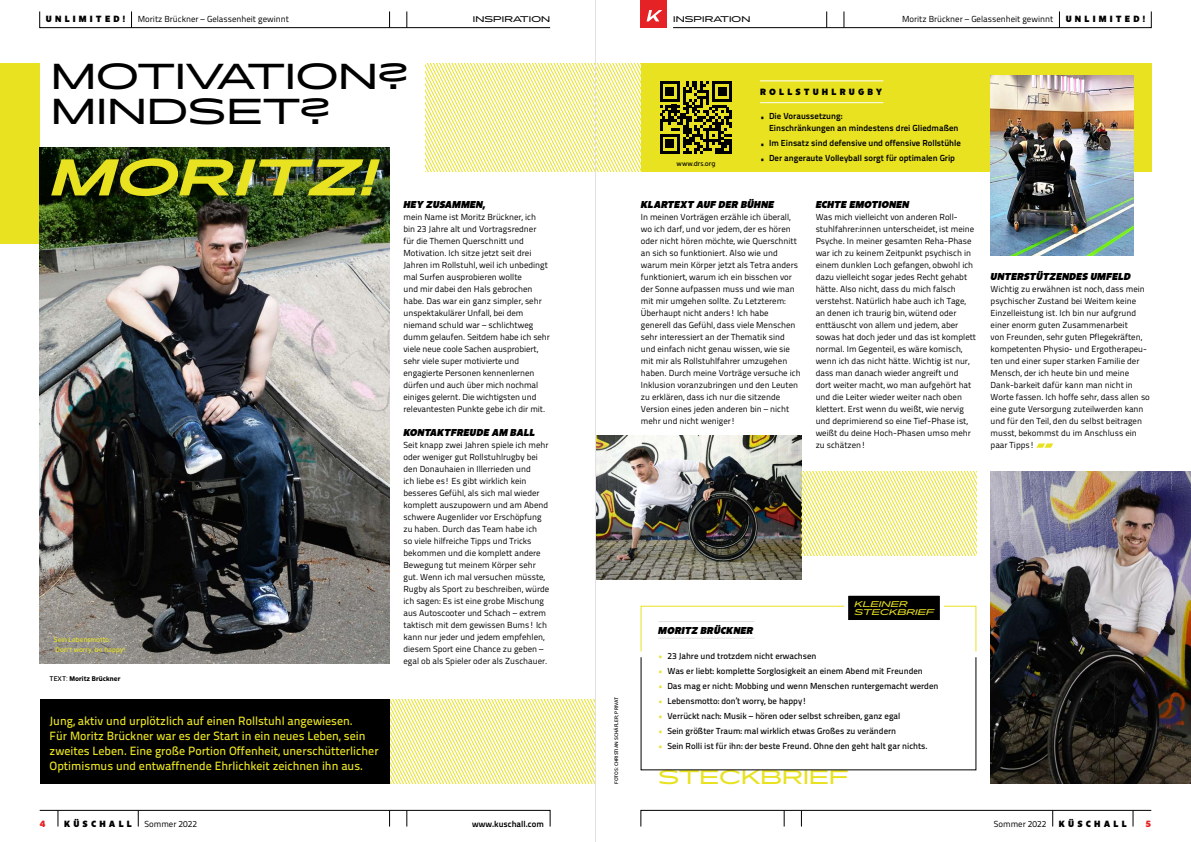
<style>
.page{position:relative;width:1191px;height:842px;background:#fff}
.page>*{position:absolute;margin:0;border:0;box-sizing:border-box;transform-origin:0 0}
.t1{font:italic 700 50px "Pano";letter-spacing:.01em;color:#e8e221}
.t2{font:34.9px/34.6px "Pano";letter-spacing:.005em;color:#000}
.t3{font:19.1px "Pano";letter-spacing:.01em;color:#e8e221}
.t4{font:500 12px/15px "Titillium Text 22 L";color:#e8e221}
.t5{font:italic 800 10px "Distanza";color:#000}
.t6{font:800 9px "Distanza";letter-spacing:.35em;color:#000}
.t7{font:800 9px "Distanza";color:#e52326}
.t8{font:8.8px/12px "Titillium Text 22 L";color:#000}
.t9{font:500 8.8px "Titillium Text 22 L";color:#000}
.t10{font:700 8.8px/12px "Titillium Text 22 L";color:#000}
.t11{font:8px "Pano";letter-spacing:.01em;color:#000}
.t12{font:italic 8px/8.5px "Pano";letter-spacing:.01em;color:#e8e221}
.t13{font:500 6.8px/9.5px "Distanza";color:#e8e221}
.t14{font:600 6.8px "Distanza";color:#000}
.t15{font:500 6.8px "Distanza";color:#000}
.t16{font:500 5px "Distanza";color:#000}
.s1{font-weight:500}
.s2{font-weight:700;color:#e8e221}
</style>
<div class="page">
<svg style="left:425px;top:64px;width:216px;height:108px"></svg>
<svg style="left:389px;top:700px;width:206px;height:84px"></svg>
<div style="left:641px;top:64px;width:510px;height:108px;background:#e8e221"></div>
<svg style="left:640px;top:810px;width:511px;height:17px"></svg>
<svg style="left:39px;top:11px;width:511px;height:17px"></svg>
<svg style="left:39px;top:810px;width:511px;height:17px"></svg>
<div style="left:641px;top:0;width:26px;height:28px;background:#e52326"></div>
<svg style="left:646px;top:10px;width:16px;height:11px"></svg>
<svg style="left:673px;top:11px;width:478px;height:17px"></svg>
<svg style="left:1036px;top:443px;width:17px;height:5px"></svg>
<div style="left:0;top:64px;width:40px;height:180px;background:#e8e221"></div>
<div style="left:40px;top:700px;width:349px;height:84px;background:#000"></div>
<svg style="left:640px;top:595px;width:336px;height:176px"></svg>
<hr style="left:658px;top:621px;width:96px;height:1px;background:#e3e0e0">
<hr style="left:658px;top:638px;width:96px;height:1px;background:#e3e0e0">
<img style="left:40px;top:148px;width:349px;height:516px">
<svg style="left:660px;top:81px;width:72px;height:73px"></svg>
<hr style="left:760px;top:81px;width:123px;height:1px;background:#fff">
<hr style="left:760px;top:102px;width:123px;height:1px;background:#fff">
<img style="left:990px;top:76px;width:143px;height:180px">
<img style="left:596px;top:436px;width:205px;height:144px">
<svg style="left:801px;top:472px;width:175px;height:84px"></svg>
<img style="left:990px;top:472px;width:201px;height:312px">
<hr style="left:595px;top:0;width:1px;height:842px;background:#e3e0e0">
<p class="t6" style="left:46px;top:13px;width:81px">UNLIMITED!</p>
<p class="t8" style="left:138px;top:12px;width:153px">Moritz Brückner – Gelassenheit gewinnt</p>
<p class="t11" style="left:473px;top:14px;width:79px">INSPIRATION</p>
<p class="t11" style="left:673px;top:14px;width:79px">INSPIRATION</p>
<p class="t8" style="left:902px;top:12px;width:153px">Moritz Brückner – Gelassenheit gewinnt</p>
<p class="t6" style="left:1065px;top:13px;width:81px">UNLIMITED!</p>
<h2 class="t2" style="left:51px;top:59px;width:358px">MOTIVATION?<br>MINDSET?</h2>
<h1 class="t1" style="left:51px;top:144px;width:326px">MORITZ!</h1>
<p class="t13" style="left:54px;top:635px;width:73px">Sein Lebensmotto:<br>Don‘t worry, be happy!</p>
<p class="t14" style="left:50px;top:674px;width:72px"><span class="s1">TEXT:</span> Moritz Brückner</p>
<p class="t4" style="left:50px;top:712px;width:330px">Jung, aktiv und urplötzlich auf einen Rollstuhl angewiesen.<br>Für Moritz Brückner war es der Start in ein neues Leben, sein zweites Leben. Eine große Portion Offenheit, unerschütterlicher Optimismus und entwaffnende Ehrlichkeit zeichnen ihn aus.</p>
<p class="t5" style="left:403px;top:198px;width:84px">HEY ZUSAMMEN,</p>
<p class="t8" style="left:403px;top:210px;width:148px">mein Name ist Moritz Brückner, ich bin 23 Jahre alt und Vortragsredner<br>für die Themen Querschnitt und Motivation. Ich sitze jetzt seit drei Jahren im Rollstuhl, weil ich unbedingt mal Surfen ausprobieren wollte<br>und mir dabei den Hals gebrochen habe. Das war ein ganz simpler, sehr unspektakulärer Unfall, bei dem niemand schuld war – schlichtweg dumm gelaufen. Seitdem habe ich sehr viele neue coole Sachen ausprobiert, sehr viele super motivierte und engagierte Personen kennenlernen dürfen und auch über mich nochmal einiges gelernt. Die wichtigsten und relevantesten Punkte gebe ich dir mit.</p>
<p class="t5" style="left:403px;top:426px;width:133px">KONTAKTFREUDE AM BALL</p>
<p class="t8" style="left:403px;top:438px;width:147px">Seit knapp zwei Jahren spiele ich mehr oder weniger gut Rollstuhlrugby bei den Donauhaien in Illerrieden und<br>ich liebe es! Es gibt wirklich kein besseres Gefühl, als sich mal wieder komplett auszupowern und am Abend schwere Augenlider vor Erschöpfung zu haben. Durch das Team habe ich<br>so viele hilfreiche Tipps und Tricks bekommen und die komplett andere Bewegung tut meinem Körper sehr gut. Wenn ich mal versuchen müsste, Rugby als Sport zu beschreiben, würde ich sagen: Es ist eine grobe Mischung aus Autoscooter und Schach – extrem taktisch mit dem gewissen Bums! Ich kann nur jeder und jedem empfehlen, diesem Sport eine Chance zu geben – egal ob als Spieler oder als Zuschauer.</p>
<p class="t15" style="left:676px;top:160px;width:40px">www.drs.org</p>
<p class="t6" style="left:760px;top:87px;width:124px">ROLLSTUHLRUGBY</p>
<p class="t10" style="left:769px;top:109px;width:191px;text-indent:-9px">• Die Voraussetzung:<br>Einschränkungen an mindestens drei Gliedmaßen</p>
<p class="t10" style="left:760px;top:136px;width:202px">• Im Einsatz sind defensive und offensive Rollstühle</p>
<p class="t10" style="left:760px;top:151px;width:197px">• Der angeraute Volleyball sorgt für optimalen Grip</p>
<p class="t5" style="left:641px;top:198px;width:135px">KLARTEXT AUF DER BÜHNE</p>
<p class="t8" style="left:641px;top:210px;width:161px">In meinen Vorträgen erzähle ich überall, wo ich darf, und vor jedem, der es hören oder nicht hören möchte, wie Querschnitt an sich so funktioniert. Also wie und warum mein Körper jetzt als Tetra anders funktioniert, warum ich ein bisschen vor der Sonne aufpassen muss und wie man mit mir umgehen sollte. Zu Letzterem:<br>Überhaupt nicht anders! Ich habe generell das Gefühl, dass viele Menschen sehr interessiert an der Thematik sind und einfach nicht genau wissen, wie sie mit mir als Rollstuhlfahrer umzugehen haben. Durch meine Vorträge versuche ich Inklusion voranzubringen und den Leuten zu erklären, dass ich nur die sitzende Version eines jeden anderen bin – nicht mehr und nicht weniger!</p>
<p class="t5" style="left:815px;top:198px;width:95px">ECHTE EMOTIONEN</p>
<p class="t8" style="left:815px;top:210px;width:162px">Was mich vielleicht von anderen Roll&shy;stuhlfahrer:innen unterscheidet, ist meine Psyche. In meiner gesamten Reha-Phase war ich zu keinem Zeitpunkt psychisch in einem dunklen Loch gefangen, obwohl ich dazu vielleicht sogar jedes Recht gehabt hätte. Also nicht, dass du mich falsch verstehst. Natürlich habe auch ich Tage, an denen ich traurig bin, wütend oder enttäuscht von allem und jedem, aber sowas hat doch jeder und das ist komplett normal. Im Gegenteil, es wäre komisch, wenn ich das nicht hätte. Wichtig ist nur, dass man danach wieder angreift und dort weiter macht, wo man aufgehört hat und die Leiter wieder weiter nach oben klettert. Erst wenn du weißt, wie nervig und deprimierend so eine Tief-Phase ist, weißt du deine Hoch-Phasen umso mehr zu schätzen!</p>
<p class="t5" style="left:990px;top:270px;width:142px">UNTERSTÜTZENDES UMFELD</p>
<p class="t8" style="left:990px;top:282px;width:161px">Wichtig zu erwähnen ist noch, dass mein psychischer Zustand bei Weitem keine Einzelleistung ist. Ich bin nur aufgrund einer enorm guten Zusammenarbeit<br>von Freunden, sehr guten Pflegekräften, kompetenten Physio- und Ergotherapeu&shy;ten und einer super starken Familie der Mensch, der ich heute bin und meine Dank-barkeit dafür kann man nicht in Worte fassen. Ich hoffe sehr, dass allen so eine gute Versorgung zuteilwerden kann und für den Teil, den du selbst beitragen musst, bekommst du im Anschluss ein paar Tipps!</p>
<p class="t16" style="left:613px;top:784px;width:88px;rotate:-90deg">FOTOS: CHRISTIAN SCHÄFLER; PRIVAT</p>
<p class="t12" style="left:854px;top:599px;width:81px">KLEINER<br>STECKBRIEF</p>
<p class="t5" style="left:658px;top:624px;width:96px">MORITZ BRÜCKNER</p>
<p class="t9" style="left:658px;top:649px;width:160px"><span class="s2">•</span> 23 Jahre und trotzdem nicht erwachsen</p>
<p class="t9" style="left:658px;top:664px;width:266px"><span class="s2">•</span> Was er liebt: komplette Sorglosigkeit an einem Abend mit Freunden</p>
<p class="t9" style="left:658px;top:679px;width:282px"><span class="s2">•</span> Das mag er nicht: Mobbing und wenn Menschen runtergemacht werden</p>
<p class="t9" style="left:658px;top:694px;width:150px"><span class="s2">•</span> Lebensmotto: don’t worry, be happy!</p>
<p class="t9" style="left:658px;top:709px;width:243px"><span class="s2">•</span> Verrückt nach: Musik – hören oder selbst schreiben, ganz egal</p>
<p class="t9" style="left:658px;top:724px;width:239px"><span class="s2">•</span> Sein größter Traum: mal wirklich etwas Großes zu verändern</p>
<p class="t9" style="left:658px;top:739px;width:271px"><span class="s2">•</span> Sein Rolli ist für ihn: der beste Freund. Ohne den geht halt gar nichts.</p>
<h3 class="t3" style="left:658px;top:764px;width:192px">STECKBRIEF</h3>
<p class="t7" style="left:40px;top:818px;width:7px">4</p>
<p class="t8" style="left:994px;top:817px;width:54px">Sommer 2022</p>
<p class="t6" style="left:1059px;top:818px;width:69px">KÜSCHALL</p>
<p class="t7" style="left:1145px;top:818px;width:7px">5</p>
<p class="t6" style="left:64px;top:818px;width:69px">KÜSCHALL</p>
<p class="t8" style="left:144px;top:817px;width:54px">Sommer 2022</p>
<p class="t10" style="left:472px;top:817px;width:73px">www.kuschall.com</p>
</div>
